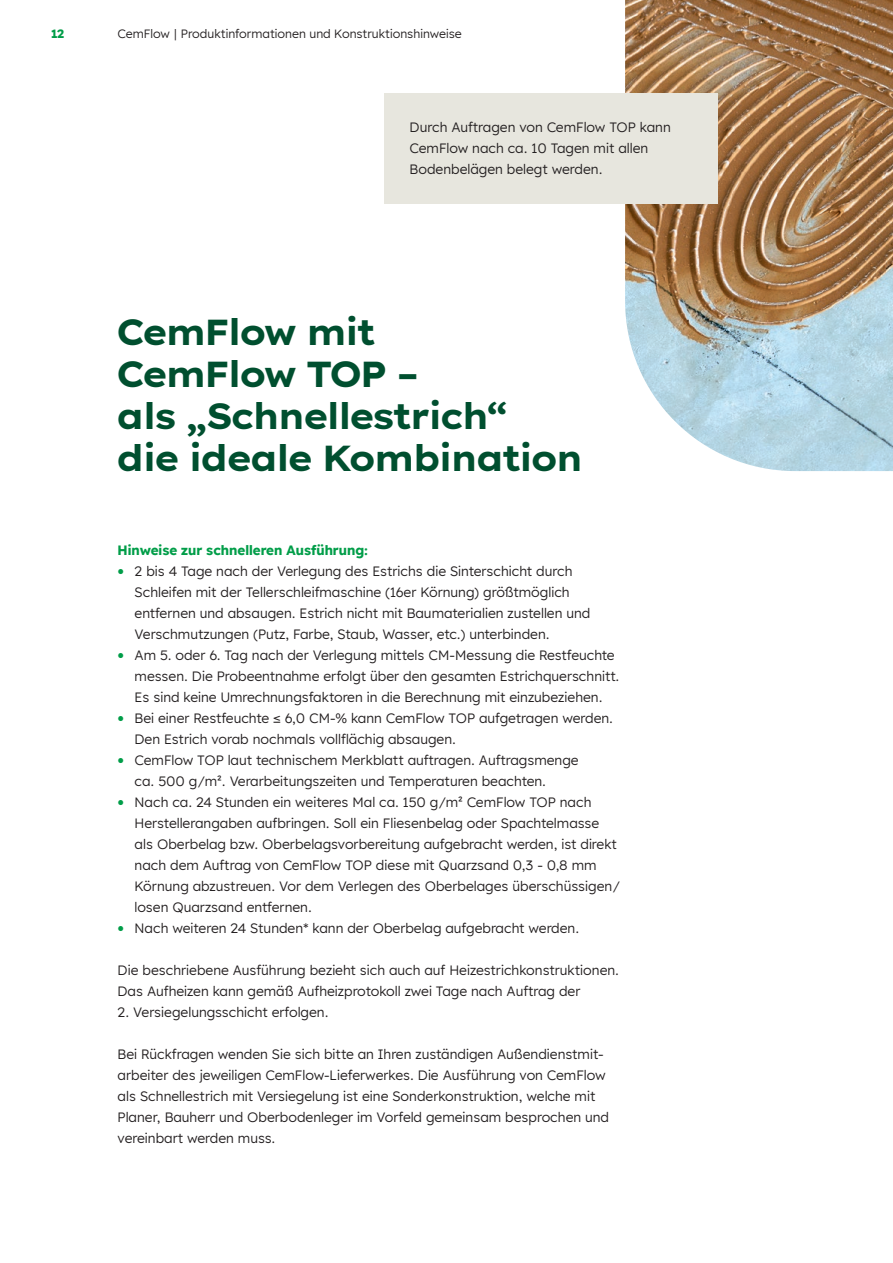
<style>
.page{position:relative;width:893px;height:1263px;background:#fff}
.page>*{position:absolute;margin:0;border:0;box-sizing:border-box;transform-origin:0 0}
.t1{font:700 36px/42px "Lexend Exa HM";color:#004f2f}
.t2{font:13.5px/21px "Lexend HM";color:#231f20}
.t3{font:700 13.5px "Lexend HM";color:#009d48}
.t4{font:12px "Lexend HM";color:#231f20}
.t5{font:700 12px "Lexend HM";color:#009d48}
.s1{font-family:"Lexend Exa HM";font-weight:700;font-size:18px;color:#009d48}
</style>
<div class="page">
<img style="left:625px;top:0;width:268px;height:471px">
<div style="left:384px;top:93px;width:333px;height:111px;background:#e7e6de"></div>
<p class="t5" style="left:51px;top:24px;width:15px">12</p>
<p class="t4" style="left:118px;top:25px;width:346px">CemFlow | Produktinformationen und Konstruktionshinweise</p>
<p class="t2" style="left:410px;top:116px;width:263px">Durch Auftragen von CemFlow TOP kann<br>CemFlow nach ca. 10 Tagen mit allen<br>Bodenbelägen belegt werden.</p>
<h1 class="t1" style="left:118px;top:309px;width:466px">CemFlow mit<br>CemFlow TOP –<br>als „Schnellestrich“<br>die ideale Kombination</h1>
<p class="t3" style="left:118px;top:539px;width:252px">Hinweise zur schnelleren Ausführung:</p>
<p class="t2" style="left:135px;top:560px;width:457px;text-indent:-17px"><span class="s1">•</span> 2 bis 4 Tage nach der Verlegung des Estrichs die Sinterschicht durch Schleifen mit der Tellerschleifmaschine (16er Körnung) größtmöglich entfernen und absaugen. Estrich nicht mit Baumaterialien zustellen und Verschmutzungen (Putz, Farbe, Staub, Wasser, etc.) unterbinden.</p>
<p class="t2" style="left:135px;top:644px;width:486px;text-indent:-17px"><span class="s1">•</span> Am 5. oder 6. Tag nach der Verlegung mittels CM-Messung die Restfeuchte messen. Die Probeentnahme erfolgt über den gesamten Estrichquerschnitt.<br>Es sind keine Umrechnungsfaktoren in die Berechnung mit einzubeziehen.</p>
<p class="t2" style="left:135px;top:707px;width:480px;text-indent:-17px"><span class="s1">•</span> Bei einer Restfeuchte ≤ 6,0 CM-% kann CemFlow TOP aufgetragen werden.<br>Den Estrich vorab nochmals vollflächig absaugen.</p>
<p class="t2" style="left:135px;top:749px;width:446px;text-indent:-17px"><span class="s1">•</span> CemFlow TOP laut technischem Merkblatt auftragen. Auftragsmenge ca. 500 g/m². Verarbeitungszeiten und Temperaturen beachten.</p>
<p class="t2" style="left:135px;top:791px;width:487px;text-indent:-17px"><span class="s1">•</span> Nach ca. 24 Stunden ein weiteres Mal ca. 150 g/m² CemFlow TOP nach Herstellerangaben aufbringen. Soll ein Fliesenbelag oder Spachtelmasse als Oberbelag bzw. Oberbelagsvorbereitung aufgebracht werden, ist direkt nach dem Auftrag von CemFlow TOP diese mit Quarzsand 0,3 - 0,8 mm Körnung abzustreuen. Vor dem Verlegen des Oberbelages überschüssigen/ losen Quarzsand entfernen.</p>
<p class="t2" style="left:118px;top:917px;width:463px"><span class="s1">•</span> Nach weiteren 24 Stunden* kann der Oberbelag aufgebracht werden.</p>
<p class="t2" style="left:118px;top:959px;width:503px">Die beschriebene Ausführung bezieht sich auch auf Heizestrichkonstruktionen.<br>Das Aufheizen kann gemäß Aufheizprotokoll zwei Tage nach Auftrag der</p>
<p class="t2" style="left:118px;top:1001px;width:212px">2. Versiegelungsschicht erfolgen.</p>
<p class="t2" style="left:118px;top:1043px;width:493px">Bei Rückfragen wenden Sie sich bitte an Ihren zuständigen Außendienstmit&shy;arbeiter des jeweiligen CemFlow-Lieferwerkes. Die Ausführung von CemFlow als Schnellestrich mit Versiegelung ist eine Sonderkonstruktion, welche mit Planer, Bauherr und Oberbodenleger im Vorfeld gemeinsam besprochen und vereinbart werden muss.</p>
</div>
